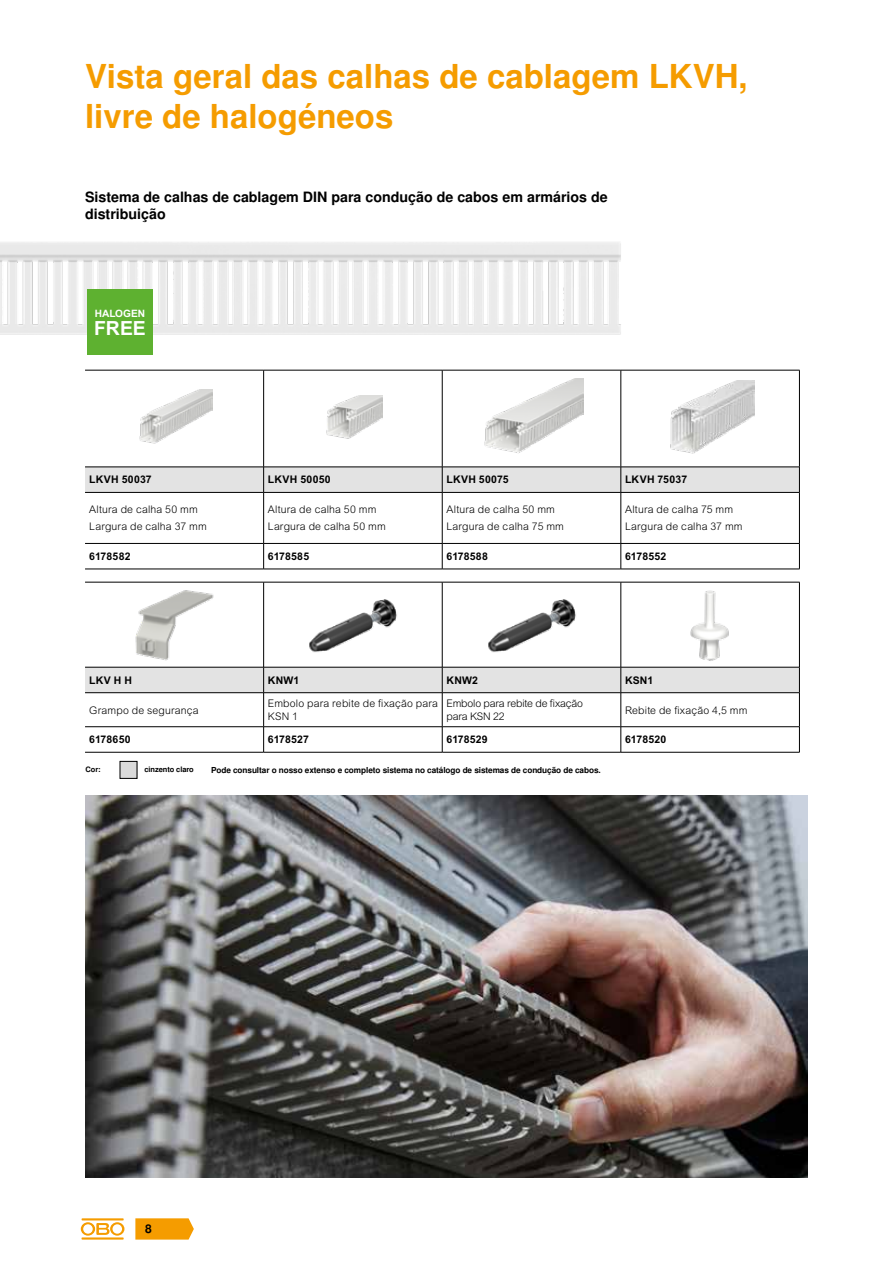
<style>
.page{position:relative;width:893px;height:1263px;background:#fff}
.page>*{position:absolute;margin:0;border:0;box-sizing:border-box;transform-origin:0 0}
.t1{font:700 33px/39.6px "Nimbus San LOT";color:#f59c00}
.t2{font:700 19.5px "Arial MT Pro";color:#fff}
.t3{font:700 14.25px/17.1px "Nimbus San LOT";color:#000}
.t4{font:700 12px "Nimbus San LOT";color:#000}
.t5{font:300 10.5px/16.5px "Arial MT Pro";letter-spacing:.015em;color:#000}
.t6{font:700 10.5px "Arial MT Pro";letter-spacing:.015em;color:#000}
.t7{font:300 10.5px/12.6px "Arial MT Pro";letter-spacing:-.015em;color:#000}
.t8{font:700 10.2px "Arial MT Pro";color:#fff}
.t9{font:700 8.25px "Nimbus San LOT";letter-spacing:-.01em;color:#000}
.t10{font:700 7.5px "Nimbus San LOT";letter-spacing:-.01em;color:#000}
</style>
<div class="page">
<svg style="left:135px;top:1218px;width:59px;height:21px"></svg>
<hr style="left:82px;top:1237px;width:42px;height:2px;background:#f59c00">
<svg style="left:81px;top:1222px;width:43px;height:13px"></svg>
<hr style="left:82px;top:1218px;width:42px;height:2px;background:#f59c00">
<hr style="left:621px;top:582px;width:179px;height:1px;background:#000">
<hr style="left:85px;top:726px;width:179px;height:1px;background:#000">
<hr style="left:264px;top:726px;width:178px;height:1px;background:#000">
<hr style="left:442px;top:726px;width:179px;height:1px;background:#000">
<hr style="left:621px;top:726px;width:179px;height:1px;background:#000">
<hr style="left:85px;top:752px;width:179px;height:1px;background:#000">
<hr style="left:264px;top:752px;width:178px;height:1px;background:#000">
<hr style="left:442px;top:752px;width:179px;height:1px;background:#000">
<hr style="left:621px;top:752px;width:179px;height:1px;background:#000">
<hr style="left:621px;top:582px;width:1px;height:85px;background:#000">
<hr style="left:799px;top:582px;width:1px;height:85px;background:#000">
<hr style="left:263px;top:693px;width:1px;height:33px;background:#000">
<hr style="left:442px;top:693px;width:1px;height:33px;background:#000">
<hr style="left:621px;top:693px;width:1px;height:33px;background:#000">
<hr style="left:799px;top:693px;width:1px;height:33px;background:#000">
<svg style="left:85px;top:727px;width:715px;height:25px"></svg>
<hr style="left:85px;top:582px;width:179px;height:1px;background:#000">
<hr style="left:264px;top:582px;width:178px;height:1px;background:#000">
<hr style="left:263px;top:582px;width:1px;height:85px;background:#000">
<hr style="left:442px;top:582px;width:179px;height:1px;background:#000">
<hr style="left:442px;top:582px;width:1px;height:85px;background:#000">
<svg style="left:85px;top:667px;width:715px;height:26px;background:#d4d4d4"></svg>
<img style="left:135px;top:590px;width:79px;height:71px">
<img style="left:309px;top:599px;width:88px;height:54px">
<img style="left:488px;top:599px;width:88px;height:54px">
<img style="left:690px;top:590px;width:39px;height:71px">
<hr style="left:621px;top:370px;width:179px;height:1px;background:#000">
<hr style="left:85px;top:492px;width:179px;height:1px;background:#000">
<hr style="left:264px;top:492px;width:178px;height:1px;background:#000">
<hr style="left:442px;top:492px;width:179px;height:1px;background:#000">
<hr style="left:621px;top:492px;width:179px;height:1px;background:#000">
<hr style="left:85px;top:569px;width:179px;height:1px;background:#000">
<hr style="left:264px;top:569px;width:178px;height:1px;background:#000">
<hr style="left:442px;top:569px;width:179px;height:1px;background:#000">
<hr style="left:621px;top:569px;width:179px;height:1px;background:#000">
<hr style="left:621px;top:370px;width:1px;height:97px;background:#000">
<hr style="left:799px;top:370px;width:1px;height:97px;background:#000">
<div style="left:85px;top:467px;width:715px;height:25px;background:#e3e3e3"></div>
<hr style="left:263px;top:493px;width:1px;height:50px;background:#000">
<hr style="left:442px;top:493px;width:1px;height:50px;background:#000">
<hr style="left:621px;top:493px;width:1px;height:50px;background:#000">
<hr style="left:799px;top:493px;width:1px;height:50px;background:#000">
<svg style="left:85px;top:543px;width:715px;height:26px"></svg>
<hr style="left:85px;top:370px;width:179px;height:1px;background:#000">
<hr style="left:264px;top:370px;width:178px;height:1px;background:#000">
<hr style="left:263px;top:370px;width:1px;height:97px;background:#000">
<hr style="left:442px;top:370px;width:179px;height:1px;background:#000">
<hr style="left:442px;top:370px;width:1px;height:97px;background:#000">
<hr style="left:85px;top:467px;width:179px;height:1px;background:#000">
<hr style="left:264px;top:467px;width:178px;height:1px;background:#000">
<hr style="left:442px;top:467px;width:179px;height:1px;background:#000">
<img style="left:139px;top:390px;width:74px;height:54px">
<img style="left:326px;top:396px;width:57px;height:43px">
<img style="left:484px;top:378px;width:99px;height:75px">
<img style="left:670px;top:381px;width:84px;height:73px">
<div style="left:120px;top:761px;width:17px;height:17px;background:#dadada"></div>
<img style="left:0;top:242px;width:621px;height:93px">
<div style="left:87px;top:289px;width:66px;height:66px;background:#5eb130"></div>
<img style="left:85px;top:795px;width:723px;height:383px">
<h1 class="t1" style="left:85px;top:58px;width:664px">Vista geral das calhas de cablagem LKVH, livre de halogéneos</h1>
<h3 class="t3" style="left:85px;top:189px;width:524px">Sistema de calhas de cablagem DIN para condução de cabos em armários de distribuição</h3>
<p class="t8" style="left:95px;top:308px;width:52px">HALOGEN</p>
<h2 class="t2" style="left:94px;top:316px;width:53px">FREE</h2>
<p class="t6" style="left:89px;top:474px;width:64px">LKVH 50037</p>
<p class="t6" style="left:268px;top:474px;width:64px">LKVH 50050</p>
<p class="t6" style="left:446px;top:474px;width:64px">LKVH 50075</p>
<p class="t6" style="left:625px;top:474px;width:64px">LKVH 75037</p>
<p class="t5" style="left:89px;top:502px;width:119px">Altura de calha 50 mm<br>Largura de calha 37 mm</p>
<p class="t5" style="left:268px;top:502px;width:119px">Altura de calha 50 mm<br>Largura de calha 50 mm</p>
<p class="t5" style="left:446px;top:502px;width:119px">Altura de calha 50 mm<br>Largura de calha 75 mm</p>
<p class="t5" style="left:625px;top:502px;width:119px">Altura de calha 75 mm<br>Largura de calha 37 mm</p>
<p class="t6" style="left:89px;top:550px;width:43px">6178582</p>
<p class="t6" style="left:268px;top:550px;width:43px">6178585</p>
<p class="t6" style="left:446px;top:550px;width:43px">6178588</p>
<p class="t6" style="left:625px;top:550px;width:43px">6178552</p>
<p class="t6" style="left:89px;top:674px;width:44px">LKV H H</p>
<p class="t6" style="left:268px;top:674px;width:33px">KNW1</p>
<p class="t6" style="left:446px;top:674px;width:33px">KNW2</p>
<p class="t6" style="left:625px;top:674px;width:30px">KSN1</p>
<p class="t5" style="left:89px;top:702px;width:111px">Grampo de segurança</p>
<p class="t5" style="left:268px;top:697px;width:172px;line-height:12.6px">Embolo para rebite de fixação para<br>KSN 1</p>
<p class="t7" style="left:446px;top:697px;width:138px">Embolo para rebite de fixação para KSN 22</p>
<p class="t5" style="left:625px;top:702px;width:124px">Rebite de fixação 4,5 mm</p>
<p class="t6" style="left:89px;top:733px;width:43px">6178650</p>
<p class="t6" style="left:268px;top:733px;width:43px">6178527</p>
<p class="t6" style="left:446px;top:733px;width:43px">6178529</p>
<p class="t6" style="left:625px;top:733px;width:43px">6178520</p>
<p class="t10" style="left:86px;top:765px;width:17px">Cor:</p>
<p class="t10" style="left:144px;top:765px;width:51px">cinzento claro</p>
<p class="t9" style="left:211px;top:765px;width:391px">Pode consultar o nosso extenso e completo sistema no catálogo de sistemas de condução de cabos.</p>
<p class="t4" style="left:145px;top:1222px;width:8px">8</p>
</div>
